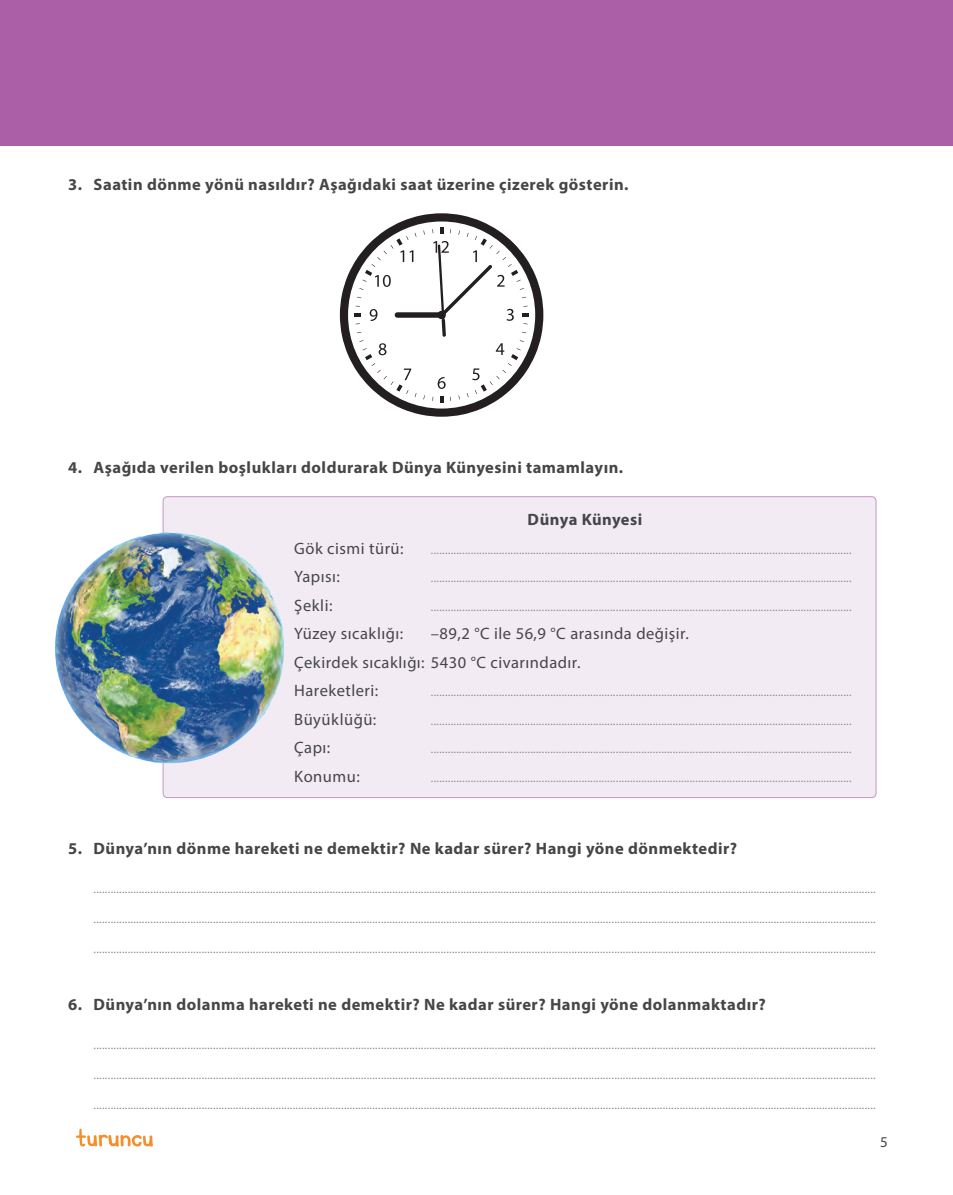
<style>
.page{position:relative;width:953px;height:1195px;background:#fff}
.page>*{position:absolute;margin:0;border:0;box-sizing:border-box;transform-origin:0 0}
.t1{font:700 16.5px "Myriad Pro";letter-spacing:.03em;color:#454647}
.t2{font:16.5px/28.5px "Myriad Pro";letter-spacing:.03em;color:#454647}
.t3{font:15px "Myriad Pro";color:#454647}
.t4{font:12px "Myriad Pro";color:#8a8c8f}
</style>
<div class="page">
<svg style="left:76px;top:1128px;width:77px;height:19px"></svg>
<div style="left:0;top:0;width:13px;height:146px;background:#aa5fa6"></div>
<div style="left:13px;top:0;width:939px;height:146px;background:#aa5fa6"></div>
<svg style="left:340px;top:213px;width:203px;height:204px"></svg>
<div style="left:163px;top:497px;width:713px;height:300px;background:#f3ebf4;border-radius:4px"></div>
<img style="left:54px;top:510px;width:230px;height:274px">
<h1 class="t1" style="left:68px;top:174px;width:562px">3. Saatin dönme yönü nasıldır? Aşağıdaki saat üzerine çizerek gösterin.</h1>
<h1 class="t1" style="left:68px;top:457px;width:556px">4. Aşağıda verilen boşlukları doldurarak Dünya Künyesini tamamlayın.</h1>
<h1 class="t1" style="left:527px;top:509px;width:116px">Dünya Künyesi</h1>
<h1 class="t2" style="left:294px;top:533px;width:111px">Gök cismi türü:</h1>
<p class="t4" style="left:431px;top:542px;width:422px">....................................................................................................................................................</p>
<h1 class="t2" style="left:294px;top:562px;width:47px">Yapısı:</h1>
<p class="t4" style="left:431px;top:571px;width:422px">....................................................................................................................................................</p>
<h1 class="t2" style="left:294px;top:590px;width:40px">Şekli:</h1>
<p class="t4" style="left:431px;top:599px;width:422px">....................................................................................................................................................</p>
<h1 class="t2" style="left:294px;top:619px;width:110px">Yüzey sıcaklığı:</h1>
<h1 class="t2" style="left:294px;top:619px;width:396px;text-indent:137px">–89,2 °C ile 56,9 °C arasında değişir.<br>Çekirdek sıcaklığı: 5430 °C civarındadır.<br>Hareketleri:</h1>
<p class="t4" style="left:431px;top:685px;width:422px">....................................................................................................................................................</p>
<h1 class="t2" style="left:294px;top:704px;width:84px">Büyüklüğü:</h1>
<p class="t4" style="left:431px;top:713px;width:422px">....................................................................................................................................................</p>
<h1 class="t2" style="left:294px;top:733px;width:38px">Çapı:</h1>
<p class="t4" style="left:431px;top:742px;width:422px">....................................................................................................................................................</p>
<h1 class="t2" style="left:294px;top:761px;width:67px">Konumu:</h1>
<p class="t4" style="left:431px;top:770px;width:422px">....................................................................................................................................................</p>
<h1 class="t1" style="left:68px;top:838px;width:670px">5. Dünya’nın dönme hareketi ne demektir? Ne kadar sürer? Hangi yöne dönmektedir?</h1>
<p class="t4" style="left:94px;top:881px;width:783px">...................................................................................................................................................................................................................................................................................</p>
<p class="t4" style="left:94px;top:911px;width:783px">...................................................................................................................................................................................................................................................................................</p>
<p class="t4" style="left:94px;top:941px;width:783px">...................................................................................................................................................................................................................................................................................</p>
<h1 class="t1" style="left:68px;top:994px;width:699px">6. Dünya’nın dolanma hareketi ne demektir? Ne kadar sürer? Hangi yöne dolanmaktadır?</h1>
<p class="t4" style="left:94px;top:1037px;width:783px">...................................................................................................................................................................................................................................................................................</p>
<p class="t4" style="left:94px;top:1067px;width:783px">...................................................................................................................................................................................................................................................................................</p>
<p class="t4" style="left:94px;top:1097px;width:783px">...................................................................................................................................................................................................................................................................................</p>
<p class="t3" style="left:879px;top:1133px;width:9px">5</p>
</div>
